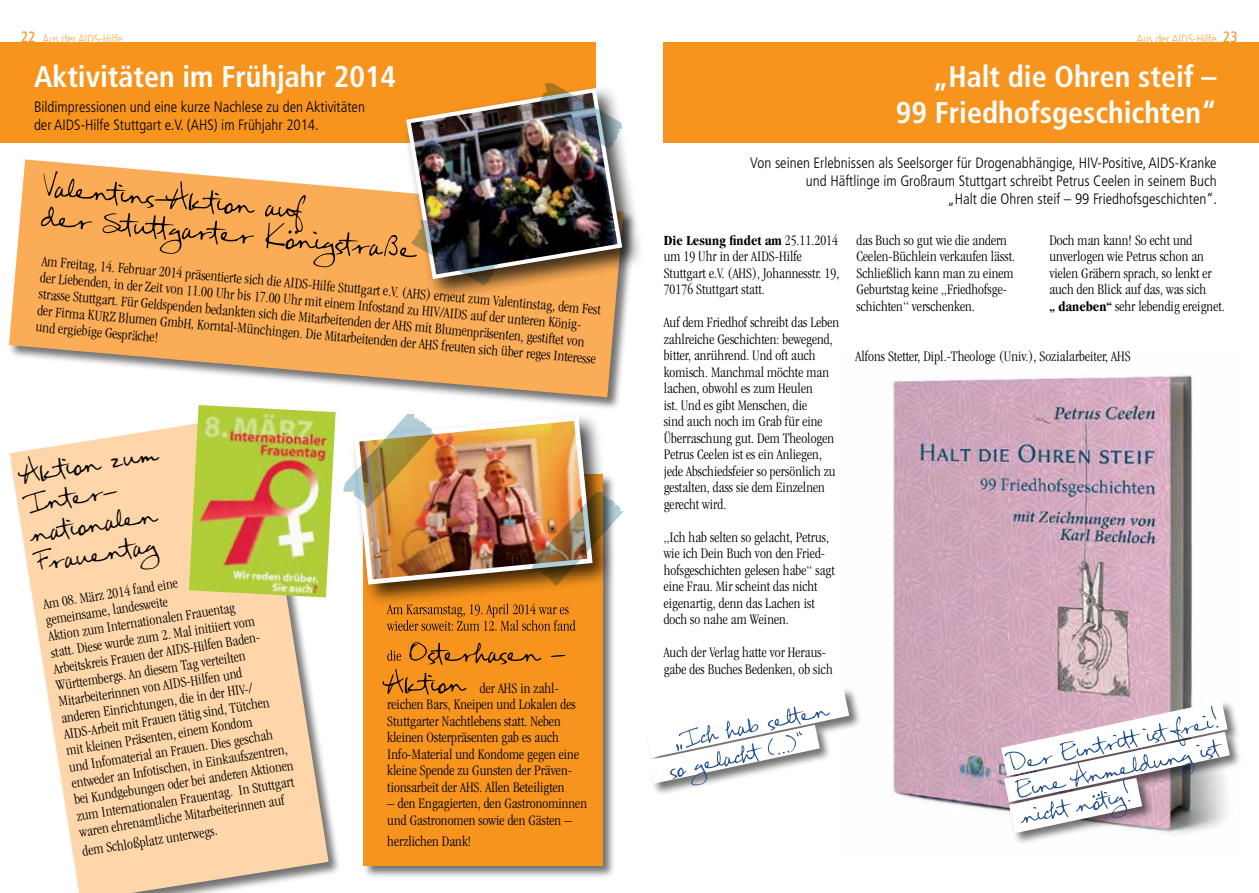
<style>
.page{position:relative;width:1259px;height:893px;background:#fff}
.page>*{position:absolute;margin:0;border:0;box-sizing:border-box;transform-origin:0 0}
.t1{font:700 condensed 30px/36px "Frutiger";color:#fff;text-align:right}
.t2{font:21px/30px "FG Rebecca Script";color:#000}
.t3{font:300 condensed 15px/16.5px "Garamond";letter-spacing:.005em;color:#000}
.t4{font:300 condensed 15px/18px "Frutiger";color:#000;text-align:right}
.t5{font:700 condensed 14.25px "Garamond";letter-spacing:.005em;color:#000}
.t6{font:300 condensed 12px "Frutiger";color:#faa74a}
.s1{font-weight:400;font-size:15px;color:#f7941e}
.s2{font-weight:300;font-size:15px}
.s3{font-weight:700;font-size:14.25px}
</style>
<div class="page">
<img style="left:891px;top:375px;width:301px;height:461px">
<div style="left:1000px;top:700px;width:240px;height:89px;background:#000;opacity:.55"></div>
<div style="left:1003px;top:731px;width:239px;height:84px;background:#000;opacity:.55"></div>
<div style="left:1008px;top:777px;width:147px;height:69px;background:#000;opacity:.55"></div>
<svg style="left:1001px;top:701px;width:228px;height:132px"></svg>
<div style="left:9px;top:413px;width:332px;height:480px;background:#000;opacity:.55"></div>
<svg style="left:10px;top:414px;width:319px;height:479px;fill:#fed6a9"></svg>
<img style="left:189px;top:410px;width:147px;height:187px">
<div style="left:362px;top:473px;width:254px;height:405px;background:#000;opacity:.55"></div>
<div style="left:364px;top:474px;width:239px;height:391px;background:#f7941e"></div>
<div style="left:663px;top:43px;width:596px;height:100px;background:#f7941e"></div>
<div style="left:0;top:43px;width:595px;height:100px;background:#f7941e"></div>
<svg style="left:382px;top:642px;width:183px;height:53px"></svg>
<svg style="left:387px;top:607px;width:188px;height:24px"></svg>
<div style="left:8px;top:159px;width:628px;height:251px;background:#000;opacity:.55"></div>
<svg style="left:9px;top:159px;width:614px;height:238px;fill:#faac56"></svg>
<div style="left:402px;top:84px;width:242px;height:217px;background:#000;opacity:.75"></div>
<img style="left:41px;top:83px;width:583px;height:203px">
<div style="left:350px;top:411px;width:265px;height:196px;background:#000;opacity:.75"></div>
<img style="left:343px;top:413px;width:281px;height:174px">
<div style="left:644px;top:686px;width:217px;height:84px;background:#000;opacity:.55"></div>
<div style="left:647px;top:724px;width:185px;height:72px;background:#000;opacity:.55"></div>
<svg style="left:645px;top:687px;width:204px;height:98px"></svg>
<p class="t6" style="left:21px;top:32px;width:103px"><span class="s1">22</span> Aus der AIDS-H ilfe</p>
<h1 class="t1" style="left:34px;top:58px;width:364px">Aktivitäten im Frühjahr 2014</h1>
<p class="t4" style="left:34px;top:98px;width:332px;text-align:left">Bildimpressionen und eine kurze Nachlese zu den Aktivitäten der AIDS-H ilfe Stuttgart e.V. (AH S) im Frühjahr 2014.</p>
<p class="t3" style="left:42px;top:253px;width:563px;rotate:5deg">Am Freitag, 14. Februar 2014 präsentierte sich die AIDS-Hilfe Stuttgart e.V. (AHS) erneut zum Valentinstag, dem Fest der Liebenden, in der Zeit von 11.00 Uhr bis 17.00 Uhr mit einem Infostand zu HIV/AIDS auf der unteren König&shy;strasse Stuttgart. Für Geldspenden bedankten sich die Mitarbeitenden der AHS mit Blumenpräsenten, gestiftet von der Firma KURZ Blumen GmbH, Korntal-Münchingen. Die Mitarbeitenden der AHS freuten sich über reges Interesse und ergiebige Gespräche!</p>
<h2 class="t2" style="left:20px;top:459px;width:138px;rotate:-9deg">Aktion zum<br>Inter&shy;nationalen<br>Frauentag</h2>
<p class="t3" style="left:42px;top:596px;width:223px;rotate:-9deg">Am 08. März 2014 fand eine<br>gemeinsame, landesweite<br>Aktion zum Internationalen Frauentag<br>statt. Diese wurde zum 2. Mal initiiert vom Arbeitskreis Frauen der AIDS-Hilfen Baden-Württembergs. An diesem Tag verteilten Mitarbeiterinnen von AIDS-Hilfen und anderen Einrichtungen, die in der HIV-/ AIDS-Arbeit mit Frauen tätig sind, Tütchen mit kleinen Präsenten, einem Kondom<br>und Infomaterial an Frauen. Dies geschah entweder an Infotischen, in Einkaufszentren, bei Kundgebungen oder bei anderen Aktionen zum Internationalen Frauentag. In Stuttgart waren ehrenamtliche Mitarbeiterinnen auf</p>
<p class="t3" style="left:81px;top:843px;width:138px;rotate:-9deg">dem Schloßplatz unterwegs.</p>
<p class="t3" style="left:387px;top:680px;width:193px;text-indent:93px">der AHS in zahl&shy;reichen Bars, Kneipen und Lokalen des Stuttgarter Nachtlebens statt. Neben kleinen Osterpräsenten gab es auch Info-Material und Kondome gegen eine kleine Spende zu Gunsten der Präven&shy;tionsarbeit der AHS. Allen Beteiligten</p>
<p class="t3" style="left:387px;top:795px;width:201px">– den Engagierten, den Gastronominnen und Gastronomen sowie den Gästen –</p>
<p class="t3" style="left:387px;top:833px;width:85px">herzlichen Dank!</p>
<p class="t6" style="left:1136px;top:32px;width:103px">Aus der AIDS-H ilfe <span class="s1">23</span></p>
<h1 class="t1" style="left:895px;top:58px;width:322px">„Halt die Ohren steif –<br>99 Friedhofsgeschichten“</h1>
<p class="t4" style="left:750px;top:154px;width:468px">Von seinen Erlebnissen als Seelsorger für Drogenabhängige, H IV-Positive, AIDS-Kranke und Häftlinge im Großraum Stuttgart schreibt Petrus Ceelen in seinem Buch<br>„Halt die Ohren steif – 99 Friedhofsgeschichten“.</p>
<p class="t5" style="left:663px;top:232px;width:176px">Die Lesung findet am <span class="s2">25.11.2014</span></p>
<p class="t3" style="left:663px;top:248px;width:177px">um 19 Uhr in der AIDS-Hilfe<br>Stuttgart e.V. (AHS), Johannesstr. 19,<br>70176 Stuttgart statt.</p>
<p class="t3" style="left:663px;top:314px;width:177px">Auf dem Friedhof schreibt das Leben zahlreiche Geschichten: bewegend, bitter, anrührend. Und oft auch komisch. Manchmal möchte man lachen, obwohl es zum Heulen<br>ist. Und es gibt Menschen, die<br>sind auch noch im Grab für eine<br>Überraschung gut. Dem Theologen<br>Petrus Ceelen ist es ein Anliegen, jede Abschiedsfeier so persönlich zu gestalten, dass sie dem Einzelnen gerecht wird.</p>
<p class="t3" style="left:663px;top:529px;width:173px">„Ich hab selten so gelacht, Petrus, wie ich Dein Buch von den Fried&shy;hofsgeschichten gelesen habe“ sagt eine Frau. Mir scheint das nicht eigenartig, denn das Lachen ist doch so nahe am Weinen.</p>
<p class="t3" style="left:663px;top:644px;width:170px">Auch der Verlag hatte vor Heraus&shy;gabe des Buches Bedenken, ob sich</p>
<p class="t3" style="left:856px;top:232px;width:160px">das Buch so gut wie die andern<br>Ceelen-Büchlein verkaufen lässt.<br>Schließlich kann man zu einem<br>Geburtstag keine „Friedhofsge&shy;schichten“ verschenken.</p>
<p class="t3" style="left:1049px;top:232px;width:177px">Doch man kann! So echt und unverlogen wie Petrus schon an vielen Gräbern sprach, so lenkt er auch den Blick auf das, was sich<br><span class="s3">„ daneben“</span> sehr lebendig ereignet.</p>
<p class="t3" style="left:855px;top:348px;width:277px">Alfons Stetter, Dipl.-Theologe (Univ.), Sozialarbeiter, AHS</p>
</div>
